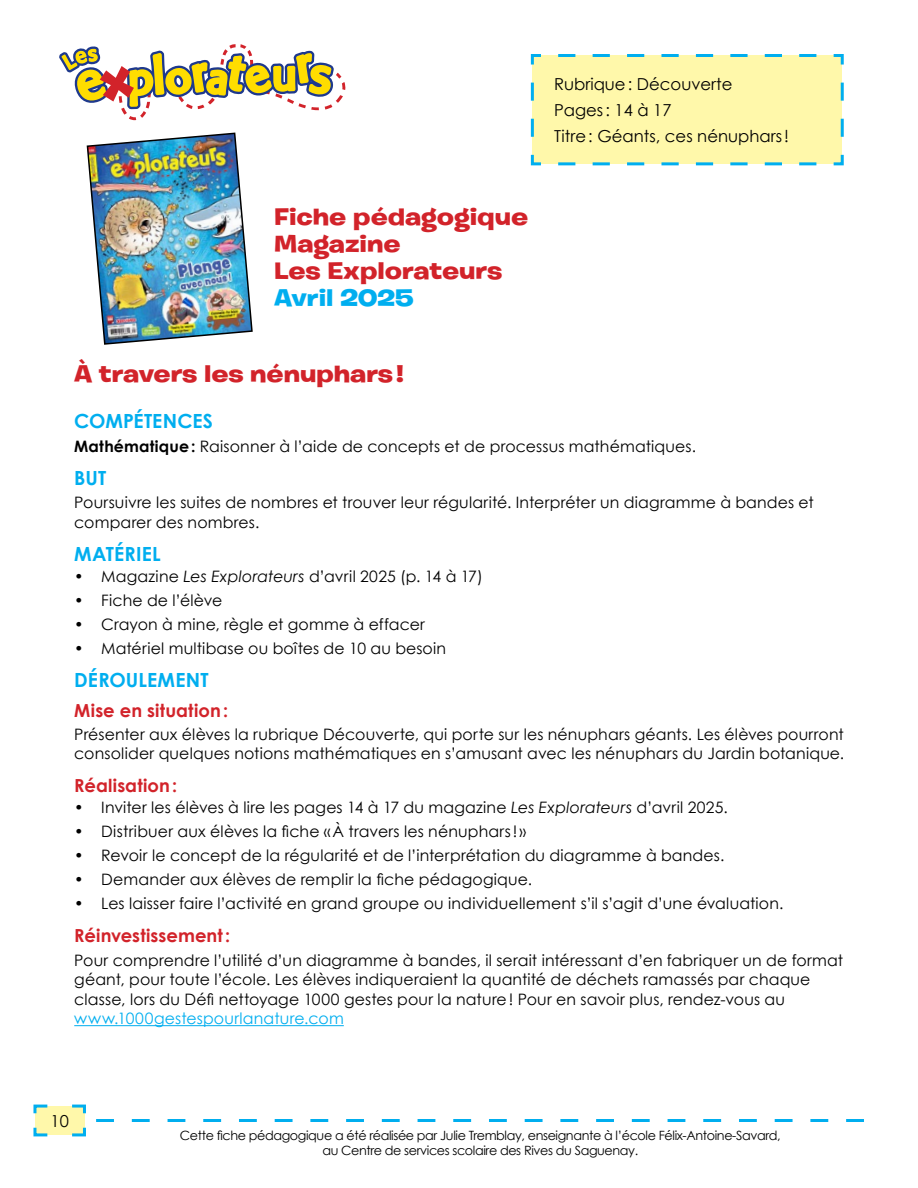
<style>
.page{position:relative;width:918px;height:1188px;background:#fff}
.page>*{position:absolute;margin:0;border:0;box-sizing:border-box;transform-origin:0 0}
.t1{font:700 24px/27px "Burbank Big Wide";color:#d2232a}
.t2{font:700 24px "Burbank Big Wide";color:#00aeef}
.t3{font:700 19.5px "Century Gothic";letter-spacing:.005em;color:#00aeef}
.t4{font:700 18px "Century Gothic";letter-spacing:.005em;color:#d2232a}
.t5{font:16.5px/26.2px "Century Gothic";color:#000}
.t6{font:15.75px/19.5px "Century Gothic";letter-spacing:.01em;color:#000}
.t7{font:15.75px "Century Gothic";letter-spacing:.01em;color:#00aeef}
.t8{font:12.75px/15px "Century Gothic";letter-spacing:-.03em;color:#000;text-align:center}
.s1{font-weight:700}
.s2{font-style:italic}
</style>
<div class="page">
<img style="left:59px;top:44px;width:287px;height:301px">
<svg style="left:33px;top:1104px;width:53px;height:33px;background:#dceebc"></svg>
<svg style="left:96px;top:1119px;width:768px;height:3px"></svg>
<hr style="left:74px;top:1025px;width:270px;height:1px;background:#00aeef">
<div style="left:530px;top:54px;width:314px;height:112px;background:#fff8aa"></div>
<h1 class="t1" style="left:274px;top:204px;width:256px">Fiche pédagogique<br>Magazine<br>Les Explorateurs</h1>
<h1 class="t2" style="left:274px;top:283px;width:141px">Avril 2025</h1>
<p class="t5" style="left:554px;top:70px;width:236px">Rubrique: Découverte<br>Pages: 14 à 17<br>Titre: Géants, ces nénuphars!</p>
<h1 class="t1" style="left:74px;top:360px;width:331px">À travers les nénuphars!</h1>
<p class="t3" style="left:74px;top:409px;width:140px">COMPÉTENCES</p>
<p class="t6" style="left:74px;top:436px;width:623px"><span class="s1">Mathématique:</span> Raisonner à l’aide de concepts et de processus mathématiques.</p>
<p class="t3" style="left:74px;top:465px;width:34px">BUT</p>
<p class="t6" style="left:74px;top:492px;width:741px">Poursuivre les suites de nombres et trouver leur régularité. Interpréter un diagramme à bandes et comparer des nombres.</p>
<p class="t3" style="left:74px;top:541px;width:88px">MATÉRIEL</p>
<p class="t6" style="left:74px;top:566px;width:410px">• Magazine <span class="s2">Les Explorateurs</span> d’avril 2025 (p. 14 à 17)</p>
<p class="t6" style="left:74px;top:590px;width:150px">• Fiche de l’élève</p>
<p class="t6" style="left:74px;top:614px;width:352px">• Crayon à mine, règle et gomme à effacer</p>
<p class="t6" style="left:74px;top:638px;width:373px">• Matériel multibase ou boîtes de 10 au besoin</p>
<p class="t3" style="left:74px;top:667px;width:136px">DÉROULEMENT</p>
<p class="t4" style="left:74px;top:699px;width:155px">Mise en situation:</p>
<p class="t6" style="left:74px;top:724px;width:772px">Présenter aux élèves la rubrique Découverte, qui porte sur les nénuphars géants. Les élèves pourront consolider quelques notions mathématiques en s’amusant avec les nénuphars du Jardin botanique.</p>
<p class="t4" style="left:74px;top:774px;width:104px">Réalisation:</p>
<p class="t6" style="left:74px;top:798px;width:655px">• Inviter les élèves à lire les pages 14 à 17 du magazine <span class="s2">Les Explorateurs</span> d’avril 2025.</p>
<p class="t6" style="left:74px;top:822px;width:453px">• Distribuer aux élèves la fiche «À travers les nénuphars! »</p>
<p class="t6" style="left:74px;top:846px;width:652px">• Revoir le concept de la régularité et de l’interprétation du diagramme à bandes.</p>
<p class="t6" style="left:74px;top:870px;width:459px">• Demander aux élèves de remplir la fiche pédagogique.</p>
<p class="t6" style="left:74px;top:894px;width:711px">• Les laisser faire l’activité en grand groupe ou individuellement s’il s’agit d’une évaluation.</p>
<p class="t4" style="left:74px;top:925px;width:157px">Réinvestissement:</p>
<p class="t6" style="left:74px;top:950px;width:770px">Pour comprendre l’utilité d’un diagramme à bandes, il serait intéressant d’en fabriquer un de format géant, pour toute l’école. Les élèves indiqueraient la quantité de déchets ramassés par chaque classe, lors du Défi nettoyage 1000 gestes pour la nature! Pour en savoir plus, rendez-vous au</p>
<p class="t7" style="left:74px;top:1009px;width:271px">www.1000gestespourlanature.com</p>
<p class="t5" style="left:51px;top:1107px;width:20px">10</p>
<p class="t8" style="left:180px;top:1128px;width:602px">Cette fiche pédagogique a été réalisée par Julie Tremblay, enseignante à l’école Félix-Antoine-Savard, au Centre de services scolaire des Rives du Saguenay.</p>
</div>
